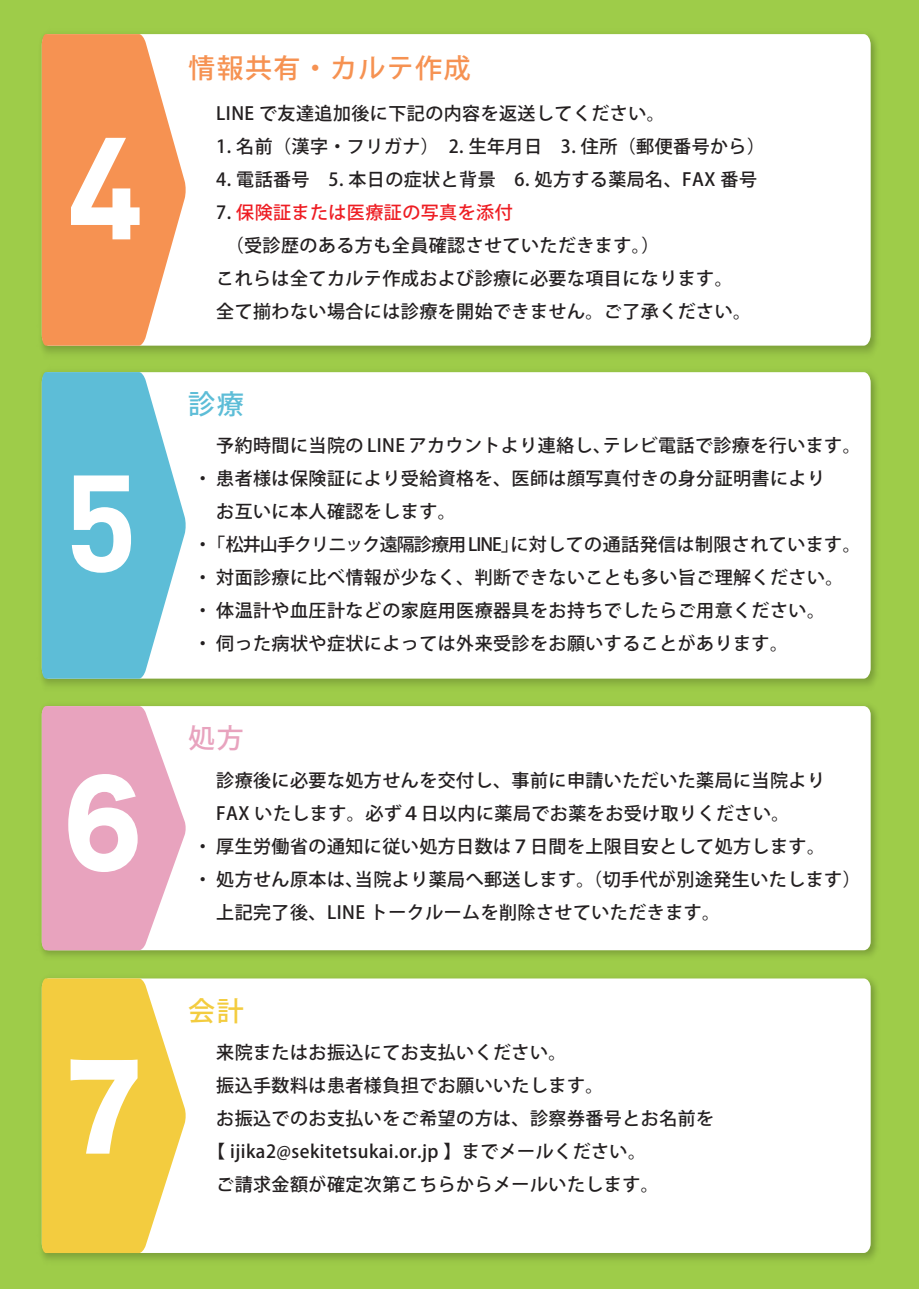
<style>
.page{position:relative;width:919px;height:1289px;background:#fff}
.page>*{position:absolute;margin:0;border:0;box-sizing:border-box;transform-origin:0 0}
.t1{font:112.5px "Hira Kaku Std N W8";color:#fff;scale:.9 1}
.t2{font:500 27px "Koz Go Pro";letter-spacing:.05em;color:#f69252}
.t3{font:500 27px "Koz Go Pro";color:#5dbdd7}
.t4{font:500 27px "Koz Go Pro";color:#e8a3be}
.t5{font:500 27px "Koz Go Pro";color:#f3cc3f}
.t6{font:500 18px/33px "Koz Go Pro";letter-spacing:.025em;color:#231f20}
.s1{color:#ee1d23}
</style>
<div class="page">
<div style="left:0;top:0;width:918px;height:1288px;background:#9ecc49"></div>
<img style="left:41px;top:35px;width:836px;height:651px">
<div style="left:186px;top:34px;width:684px;height:311px;background:#fff"></div>
<div style="left:186px;top:372px;width:684px;height:306px;background:#fff"></div>
<svg style="left:42px;top:34px;width:144px;height:311px;background:#f7a977"></svg>
<svg style="left:42px;top:372px;width:144px;height:306px;background:#81cbdf"></svg>
<img style="left:41px;top:705px;width:836px;height:251px">
<div style="left:186px;top:706px;width:684px;height:244px;background:#fff"></div>
<svg style="left:42px;top:706px;width:144px;height:244px;background:#eaaec5"></svg>
<img style="left:41px;top:979px;width:836px;height:281px">
<div style="left:186px;top:978px;width:684px;height:274px;background:#fff"></div>
<svg style="left:42px;top:978px;width:144px;height:274px;background:#f4d155"></svg>
<h1 class="t1" style="left:52px;top:761px;width:114px">６</h1>
<h1 class="t1" style="left:52px;top:1044px;width:114px">７</h1>
<h2 class="t2" style="left:188px;top:51px;width:284px">情報共有・カルテ作成</h2>
<p class="t6" style="left:216px;top:97px;width:450px">LINE で友達追加後に下記の内容を返送してください。</p>
<p class="t6" style="left:216px;top:130px;width:550px">1. 名前（漢字・フリガナ）　2. 生年月日　3. 住所（郵便番号から）</p>
<p class="t6" style="left:216px;top:163px;width:542px">4. 電話番号　5. 本日の症状と背景　6. 処方する薬局名、FAX 番号</p>
<p class="t6" style="left:216px;top:196px;width:536px">7. <span class="s1">保険証または医療証の写真を添付<br></span>　（受診歴のある方も全員確認させていただきます。）<br>これらは全てカルテ作成および診療に必要な項目になります。全て揃わない場合には診療を開始できません。ご了承ください。</p>
<h2 class="t3" style="left:188px;top:387px;width:57px">診療</h2>
<p class="t6" style="left:216px;top:429px;width:646px">予約時間に当院の LINE アカウントより連絡し、テレビ電話で診療を行います。</p>
<p class="t6" style="left:194px;top:462px;width:632px">・患者様は保険証により受給資格を、医師は顔写真付きの身分証明書により</p>
<p class="t6" style="left:216px;top:495px;width:241px">お互いに本人確認をします。</p>
<p class="t6" style="left:207px;top:528px;width:655px">「松井山手クリニック遠隔診療用LINE」に対しての通話発信は制限されています。</p>
<p class="t6" style="left:194px;top:561px;width:651px">・対面診療に比べ情報が少なく、判断できないことも多い旨ご理解ください。</p>
<p class="t6" style="left:194px;top:594px;width:632px">・体温計や血圧計などの家庭用医療器具をお持ちでしたらご用意ください。</p>
<p class="t6" style="left:194px;top:627px;width:595px">・伺った病状や症状によっては外来受診をお願いすることがあります。</p>
<p class="t6" style="left:194px;top:528px;width:19px">・</p>
<h2 class="t4" style="left:188px;top:721px;width:57px">処方</h2>
<p class="t6" style="left:216px;top:764px;width:610px">診療後に必要な処方せんを交付し、事前に申請いただいた薬局に当院より</p>
<p class="t6" style="left:216px;top:797px;width:574px">FAX いたします。必ず４日以内に薬局でお薬をお受け取りください。</p>
<p class="t6" style="left:194px;top:830px;width:632px">・厚生労働省の通知に従い処方日数は７日間を上限目安として処方します。</p>
<p class="t6" style="left:194px;top:863px;width:668px">・処方せん原本は、当院より薬局へ郵送します。（切手代が別途発生いたします）</p>
<p class="t6" style="left:216px;top:896px;width:505px">上記完了後、LINE トークルームを削除させていただきます。</p>
<h2 class="t5" style="left:188px;top:993px;width:57px">会計</h2>
<p class="t6" style="left:216px;top:1036px;width:352px">来院またはお振込にてお支払いください。</p>
<p class="t6" style="left:216px;top:1069px;width:388px">振込手数料は患者様負担でお願いいたします。</p>
<p class="t6" style="left:216px;top:1102px;width:499px">お振込でのお支払いをご希望の方は、診察券番号とお名前を</p>
<p class="t6" style="left:207px;top:1135px;width:440px">【 ijika2@sekitetsukai.or.jp 】までメールください。</p>
<p class="t6" style="left:216px;top:1168px;width:444px">ご請求金額が確定次第こちらからメールいたします。</p>
</div>
